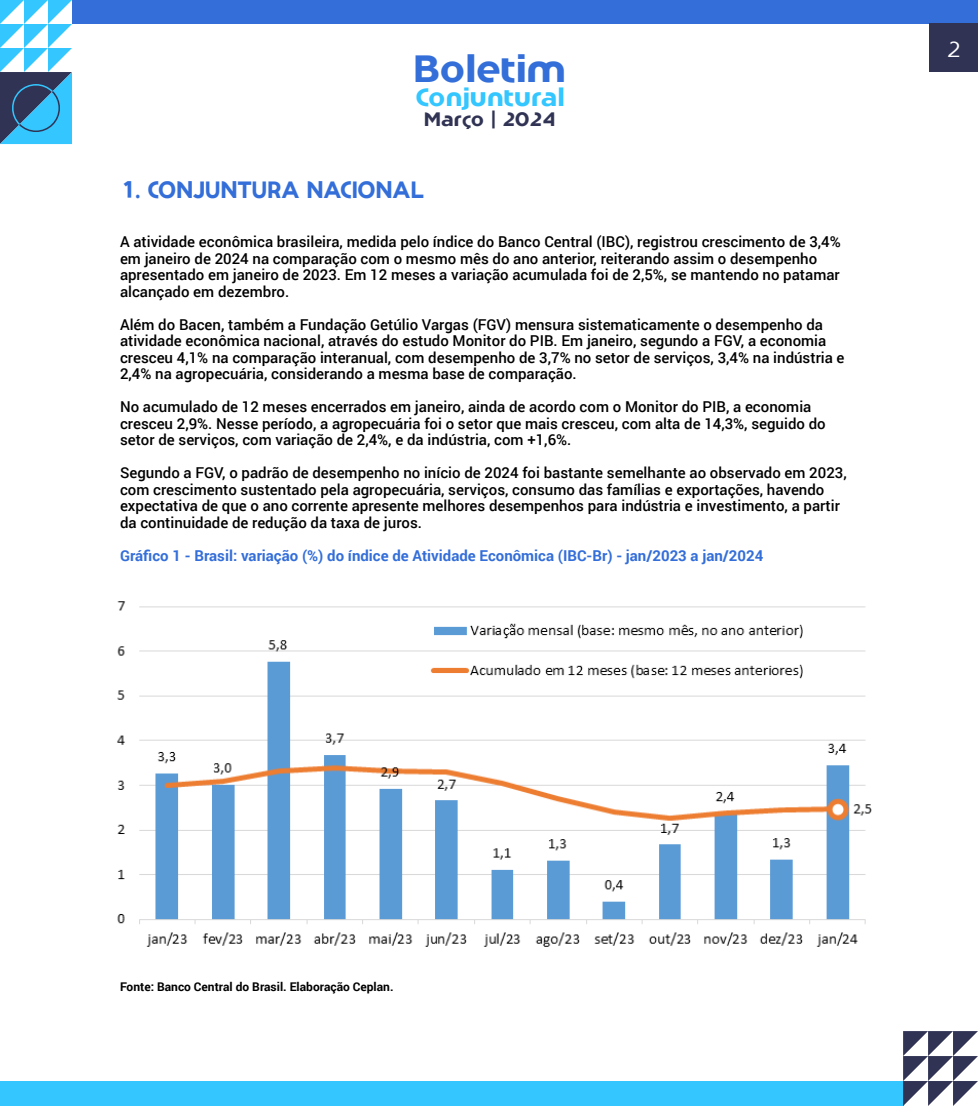
<style>
.page{position:relative;width:978px;height:1106px;background:#fff}
.page>*{position:absolute;margin:0;border:0;box-sizing:border-box;transform-origin:0 0}
.t1{font:700 37.8px "Comercio Sans";color:#336ed9}
.t2{font:700 25.2px "Comercio Sans";color:#33c6ff}
.Titulos{font:700 24px "Comercio Sans";color:#336ed9;scale:.89 1}
.t3{font:21.6px "Comercio Sans";color:#fff}
.t4{font:700 19.35px "Comercio Sans";color:#303354}
.Texto{font:500 15px/16.5px "Roboto";color:#000}
.Gráficos{font:700 15px "Roboto";color:#336ed9}
.Legendas{font:700 12px "Roboto";color:#000}
</style>
<div class="page">
<svg style="left:0;top:0;width:72px;height:144px"></svg>
<div style="left:72px;top:0;width:906px;height:23px;background:#336ed9"></div>
<div style="left:0;top:1081px;width:903px;height:25px;background:#33c6ff"></div>
<svg style="left:903px;top:1031px;width:75px;height:75px"></svg>
<div style="left:929px;top:23px;width:49px;height:49px;background:#303354"></div>
<img style="left:117px;top:601px;width:755px;height:346px">
<h1 class="t1" style="left:413px;top:46px;width:154px">Boletim</h1>
<p class="t4" style="left:424px;top:108px;width:134px">Março | 2024</p>
<h2 class="t2" style="left:416px;top:82px;width:150px">Conjuntural</h2>
<p class="Titulos" style="left:120px;top:175px;width:342px">1. CONJUNTURA NACIONAL</p>
<p class="Texto" style="left:120px;top:233px;width:722px">A atividade econômica brasileira, medida pelo índice do Banco Central (IBC), registrou crescimento de 3,4% em janeiro de 2024 na comparação com o mesmo mês do ano anterior, reiterando assim o desempenho apresentado em janeiro de 2023. Em 12 meses a variação acumulada foi de 2,5%, se mantendo no patamar alcançado em dezembro.</p>
<p class="Texto" style="left:120px;top:315px;width:726px">Além do Bacen, também a Fundação Getúlio Vargas (FGV) mensura sistematicamente o desempenho da atividade econômica nacional, através do estudo Monitor do PIB. Em janeiro, segundo a FGV, a economia cresceu 4,1% na comparação interanual, com desempenho de 3,7% no setor de serviços, 3,4% na indústria e 2,4% na agropecuária, considerando a mesma base de comparação.</p>
<p class="Texto" style="left:120px;top:398px;width:707px">No acumulado de 12 meses encerrados em janeiro, ainda de acordo com o Monitor do PIB, a economia cresceu 2,9%. Nesse período, a agropecuária foi o setor que mais cresceu, com alta de 14,3%, seguido do setor de serviços, com variação de 2,4%, e da indústria, com +1,6%.</p>
<p class="Texto" style="left:120px;top:464px;width:728px">Segundo a FGV, o padrão de desempenho no início de 2024 foi bastante semelhante ao observado em 2023, com crescimento sustentado pela agropecuária, serviços, consumo das famílias e exportações, havendo expectativa de que o ano corrente apresente melhores desempenhos para indústria e investimento, a partir da continuidade de redução da taxa de juros.</p>
<p class="Gráficos" style="left:120px;top:545px;width:645px">Gráfico 1 - Brasil: variação (%) do índice de Atividade Econômica (IBC-Br) - jan/2023 a jan/2024</p>
<h3 class="t3" style="left:946px;top:38px;width:16px">2</h3>
<p class="Legendas" style="left:120px;top:978px;width:275px">Fonte: Banco Central do Brasil. Elaboração Ceplan.</p>
</div>
